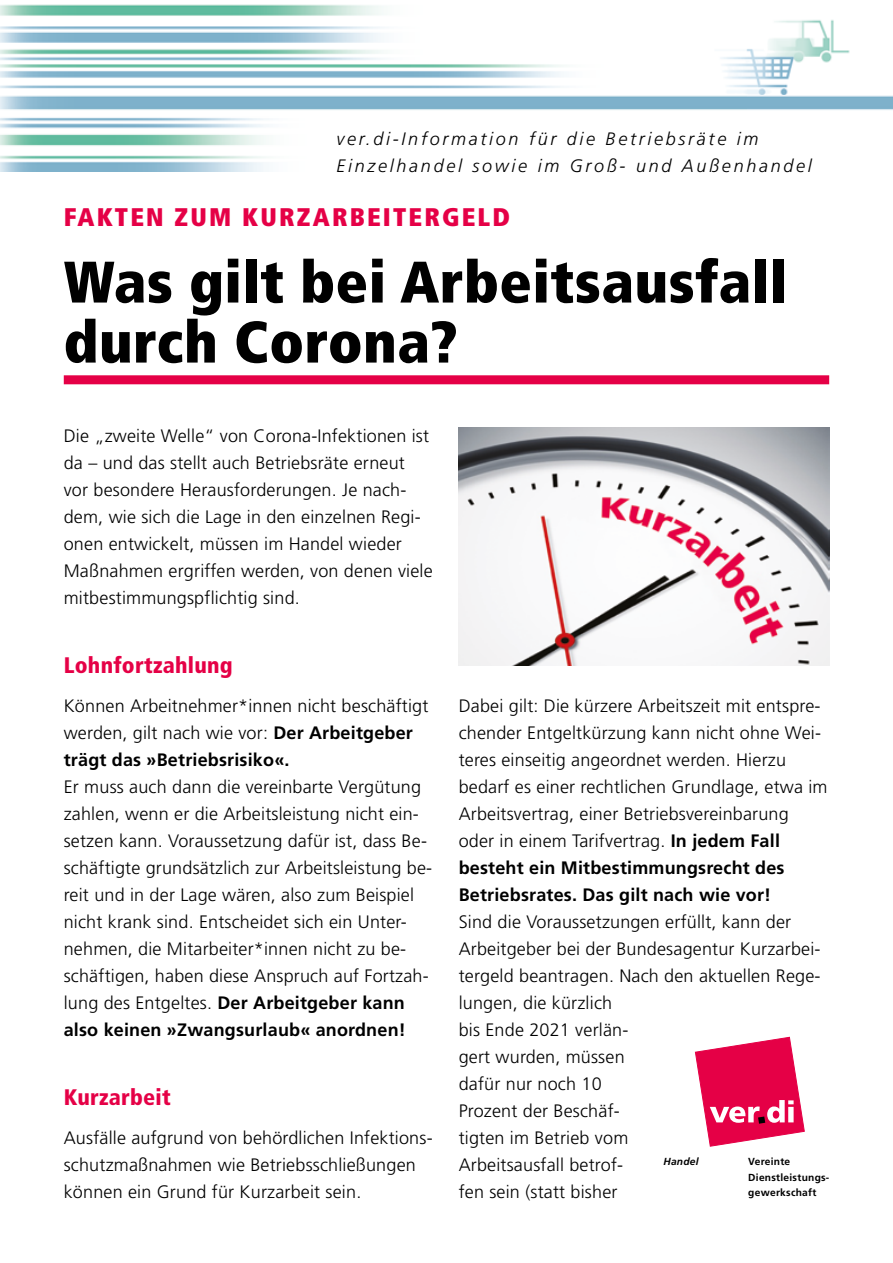
<style>
.page{position:relative;width:893px;height:1263px;background:#fff}
.page>*{position:absolute;margin:0;border:0;box-sizing:border-box;transform-origin:0 0}
.t1{font:900 condensed 58.5px/60px "Frutiger";letter-spacing:.01em;color:#000}
.t2{font:900 condensed 25.5px "Frutiger";letter-spacing:.085em;color:#e50046}
.t3{font:900 condensed 22.5px "Frutiger";letter-spacing:.01em;color:#e50046}
.t4{font:300 18px/27px "Frutiger";letter-spacing:.01em;color:#000}
.t5{font:italic 300 18px/27px "Frutiger";letter-spacing:.15em;color:#000}
.t6{font:700 10.2px/15.5px "Frutiger";letter-spacing:.025em;color:#000}
.t7{font:italic 700 10.2px "Frutiger";letter-spacing:.025em;color:#000}
.s1{font-weight:700}
</style>
<div class="page">
<svg style="left:695px;top:1037px;width:109px;height:109px"></svg>
<div style="left:64px;top:375px;width:765px;height:9px;background:#e50046"></div>
<img style="left:459px;top:427px;width:370px;height:238px">
<img style="left:0;top:4px;width:748px;height:167px">
<img style="left:714px;top:13px;width:136px;height:82px">
<p class="t5" style="left:336px;top:126px;width:477px">ver.di-Information für die Betriebsräte im<br>Einzelhandel sowie im Groß- und Außenhandel</p>
<h2 class="t2" style="left:64px;top:201px;width:448px">FAKTEN ZUM KURZARBEITERGELD</h2>
<h1 class="t1" style="left:64px;top:252px;width:725px">Was gilt bei Arbeitsausfall durch Corona?</h1>
<p class="t4" style="left:64px;top:422px;width:370px">Die „zweite Welle“ von Corona-Infektionen ist da – und das stellt auch Betriebsräte erneut vor besondere Herausforderungen. Je nach&shy;dem, wie sich die Lage in den einzelnen Regi&shy;onen entwickelt, müssen im Handel wieder Maßnahmen ergriffen werden, von denen viele mitbestimmungspflichtig sind.</p>
<p class="t3" style="left:64px;top:651px;width:171px">Lohnfortzahlung</p>
<p class="t4" style="left:64px;top:692px;width:366px">Können Arbeitnehmer*innen nicht beschäftigt werden, gilt nach wie vor: <span class="s1">Der Arbeitgeber trägt das »Betriebsrisiko«.</span></p>
<p class="t4" style="left:64px;top:773px;width:370px">Er muss auch dann die vereinbarte Vergütung zahlen, wenn er die Arbeitsleistung nicht ein&shy;setzen kann. Voraussetzung dafür ist, dass Be&shy;schäftigte grundsätzlich zur Arbeitsleistung be&shy;reit und in der Lage wären, also zum Beispiel nicht krank sind. Entscheidet sich ein Unter&shy;nehmen, die Mitarbeiter*innen nicht zu be&shy;schäftigen, haben diese Anspruch auf Fortzah&shy;lung des Entgeltes. <span class="s1">Der Arbeitgeber kann also keinen »Zwangsurlaub« anordnen!</span></p>
<p class="t3" style="left:64px;top:1083px;width:109px">Kurzarbeit</p>
<p class="t4" style="left:64px;top:1124px;width:370px">Ausfälle aufgrund von behördlichen Infektions&shy;schutzmaßnahmen wie Betriebsschließungen können ein Grund für Kurzarbeit sein.</p>
<p class="t4" style="left:459px;top:692px;width:370px">Dabei gilt: Die kürzere Arbeitszeit mit entspre&shy;chender Entgeltkürzung kann nicht ohne Wei&shy;teres einseitig angeordnet werden. Hierzu bedarf es einer rechtlichen Grundlage, etwa im Arbeitsvertrag, einer Betriebsvereinbarung oder in einem Tarifvertrag. <span class="s1">In jedem Fall besteht ein Mitbestimmungsrecht des Betriebsrates. Das gilt nach wie vor!</span></p>
<p class="t4" style="left:459px;top:908px;width:363px">Sind die Voraussetzungen erfüllt, kann der<br>Arbeitgeber bei der Bundesagentur Kurzarbei&shy;tergeld beantragen. Nach den aktuellen Rege&shy;lungen, die kürzlich<br>bis Ende 2021 verlän-<br>gert wurden, müssen<br>dafür nur noch 10<br>Prozent der Beschäf-<br>tigten im Betrieb vom<br>Arbeitsausfall betrof-<br>fen sein (statt bisher</p>
<p class="t7" style="left:663px;top:1156px;width:37px">Handel</p>
<p class="t6" style="left:748px;top:1154px;width:83px">Vereinte<br>Dienstleistungs&shy;gewerkschaft</p>
</div>
